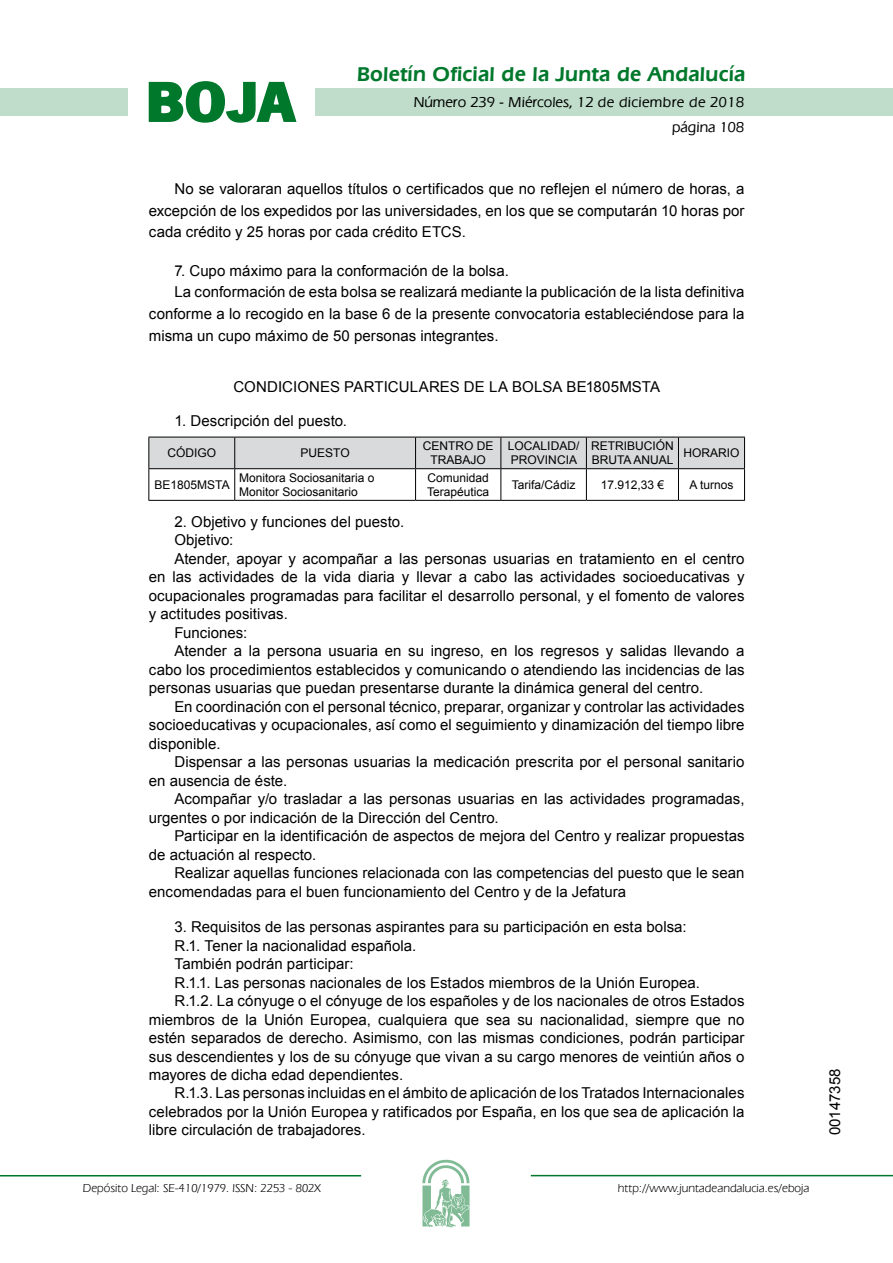
<style>
.page{position:relative;width:893px;height:1263px;background:#fff}
.page>*{position:absolute;margin:0;border:0;box-sizing:border-box;transform-origin:0 0}
.t1{font:700 57.75px "News Got T";color:#00782c;scale:1.14 1}
.t2{font:600 21px "Eras IT Cby BT";letter-spacing:.01em;color:#00782c}
.t3{font:15px/21.6px "Arial";color:#000;text-align:justify}
.t4{font:500 15px/24.5px "Eras IT Cby BT";color:#000;text-align:right}
.t5{font:12px/14.4px "Arial";color:#000}
.t6{font:12px "Eras IT Cby BT";color:#000}
</style>
<div class="page">
<div style="left:315px;top:88px;width:577px;height:28px;background:#bfddca"></div>
<div style="left:0;top:88px;width:128px;height:28px;background:#bfddca"></div>
<hr style="left:0;top:1175px;width:361px;height:2px;background:#00782c">
<svg style="left:422px;top:1159px;width:47px;height:68px"></svg>
<hr style="left:531px;top:1175px;width:361px;height:1px;background:#00782c">
<svg style="left:148px;top:81px;width:149px;height:42px"></svg>
<div style="left:149px;top:438px;width:595px;height:30px;background:#d9dadb"></div>
<hr style="left:148px;top:437px;width:87px;height:1px;background:#000">
<hr style="left:148px;top:437px;width:1px;height:31px;background:#000">
<hr style="left:235px;top:437px;width:180px;height:1px;background:#000">
<hr style="left:234px;top:437px;width:1px;height:31px;background:#000">
<hr style="left:415px;top:437px;width:86px;height:1px;background:#000">
<hr style="left:415px;top:437px;width:1px;height:31px;background:#000">
<hr style="left:501px;top:437px;width:85px;height:1px;background:#000">
<hr style="left:500px;top:437px;width:1px;height:31px;background:#000">
<hr style="left:586px;top:437px;width:92px;height:1px;background:#000">
<hr style="left:586px;top:437px;width:1px;height:31px;background:#000">
<hr style="left:678px;top:437px;width:67px;height:1px;background:#000">
<hr style="left:678px;top:437px;width:1px;height:31px;background:#000">
<hr style="left:744px;top:437px;width:1px;height:31px;background:#000">
<hr style="left:148px;top:468px;width:87px;height:1px;background:#000">
<hr style="left:148px;top:469px;width:1px;height:31px;background:#000">
<hr style="left:235px;top:468px;width:180px;height:1px;background:#000">
<hr style="left:234px;top:469px;width:1px;height:31px;background:#000">
<hr style="left:415px;top:468px;width:86px;height:1px;background:#000">
<hr style="left:415px;top:469px;width:1px;height:31px;background:#000">
<hr style="left:501px;top:468px;width:85px;height:1px;background:#000">
<hr style="left:500px;top:469px;width:1px;height:31px;background:#000">
<hr style="left:586px;top:468px;width:92px;height:1px;background:#000">
<hr style="left:586px;top:469px;width:1px;height:31px;background:#000">
<hr style="left:678px;top:468px;width:67px;height:1px;background:#000">
<hr style="left:678px;top:469px;width:1px;height:31px;background:#000">
<hr style="left:744px;top:469px;width:1px;height:31px;background:#000">
<hr style="left:148px;top:500px;width:87px;height:1px;background:#000">
<hr style="left:235px;top:500px;width:180px;height:1px;background:#000">
<hr style="left:415px;top:500px;width:86px;height:1px;background:#000">
<hr style="left:501px;top:500px;width:85px;height:1px;background:#000">
<hr style="left:586px;top:500px;width:92px;height:1px;background:#000">
<hr style="left:678px;top:500px;width:67px;height:1px;background:#000">
<h1 class="t1" style="left:145px;top:68px;width:133px">BOJA</h1>
<h2 class="t2" style="left:357px;top:62px;width:390px">Boletín Oficial de la Junta de Andalucía</h2>
<p class="t4" style="left:414px;top:90px;width:332px">Número 239 - Miércoles, 12 de diciembre de 2018 página 108</p>
<p class="t3" style="left:149px;top:178px;width:597px;text-indent:26px">No se valoraran aquellos títulos o certificados que no reflejen el número de horas, a excepción de los expedidos por las universidades, en los que se computarán 10 horas por cada crédito y 25 horas por cada crédito ETCS.</p>
<p class="t3" style="left:174px;top:260px;width:336px">7. Cupo máximo para la conformación de la bolsa.</p>
<p class="t3" style="left:174px;top:282px;width:571px">La conformación de esta bolsa se realizará mediante la publicación de la lista definitiva</p>
<p class="t3" style="left:149px;top:303px;width:597px">conforme a lo recogido en la base 6 de la presente convocatoria estableciéndose para la</p>
<p class="t3" style="left:149px;top:325px;width:351px">misma un cupo máximo de 50 personas integrantes.</p>
<p class="t3" style="left:233px;top:376px;width:428px">CONDICIONES PARTICULARES DE LA BOLSA BE1805MSTA</p>
<p class="t3" style="left:174px;top:411px;width:174px">1. Descripción del puesto.</p>
<p class="t5" style="left:167px;top:446px;width:50px">CÓDIGO</p>
<p class="t5" style="left:300px;top:446px;width:51px">PUESTO</p>
<p class="t5" style="left:423px;top:439px;width:72px;text-align:center">CENTRO DE<br>TRABAJO</p>
<p class="t5" style="left:508px;top:439px;width:73px">LOCALIDAD/<br>PROVINCIA</p>
<p class="t5" style="left:591px;top:439px;width:84px">RETRIBUCIÓN<br>BRUTA ANUAL</p>
<p class="t5" style="left:683px;top:446px;width:58px">HORARIO</p>
<p class="t5" style="left:154px;top:478px;width:77px">BE1805MSTA</p>
<p class="t5" style="left:239px;top:470px;width:137px">Monitora Sociosanitaria o<br>Monitor Sociosanitario</p>
<p class="t5" style="left:427px;top:470px;width:64px">Comunidad<br>Terapéutica</p>
<p class="t5" style="left:512px;top:478px;width:65px">Tarifa/Cádiz</p>
<p class="t5" style="left:600px;top:478px;width:65px">17.912,33 €</p>
<p class="t5" style="left:689px;top:478px;width:46px">A turnos</p>
<p class="t3" style="left:174px;top:511px;width:231px">2. Objetivo y funciones del puesto.</p>
<p class="t3" style="left:174px;top:530px;width:60px">Objetivo:</p>
<p class="t3" style="left:174px;top:548px;width:571px">Atender, apoyar y acompañar a las personas usuarias en tratamiento en el centro</p>
<p class="t3" style="left:149px;top:567px;width:597px">en las actividades de la vida diaria y llevar a cabo las actividades socioeducativas y</p>
<p class="t3" style="left:149px;top:585px;width:597px">ocupacionales programadas para facilitar el desarrollo personal, y el fomento de valores</p>
<p class="t3" style="left:149px;top:603px;width:140px">y actitudes positivas.</p>
<p class="t3" style="left:174px;top:622px;width:74px">Funciones:</p>
<p class="t3" style="left:174px;top:640px;width:571px">Atender a la persona usuaria en su ingreso, en los regresos y salidas llevando a</p>
<p class="t3" style="left:149px;top:659px;width:597px">cabo los procedimientos establecidos y comunicando o atendiendo las incidencias de las</p>
<p class="t3" style="left:149px;top:677px;width:556px">personas usuarias que puedan presentarse durante la dinámica general del centro.</p>
<p class="t3" style="left:174px;top:696px;width:571px">En coordinación con el personal técnico, preparar, organizar y controlar las actividades</p>
<p class="t3" style="left:149px;top:714px;width:597px">socioeducativas y ocupacionales, así como el seguimiento y dinamización del tiempo libre</p>
<p class="t3" style="left:149px;top:733px;width:73px">disponible.</p>
<p class="t3" style="left:174px;top:751px;width:571px">Dispensar a las personas usuarias la medicación prescrita por el personal sanitario</p>
<p class="t3" style="left:149px;top:770px;width:140px">en ausencia de éste.</p>
<p class="t3" style="left:174px;top:788px;width:571px">Acompañar y/o trasladar a las personas usuarias en las actividades programadas,</p>
<p class="t3" style="left:149px;top:807px;width:351px">urgentes o por indicación de la Dirección del Centro.</p>
<p class="t3" style="left:174px;top:825px;width:571px">Participar en la identificación de aspectos de mejora del Centro y realizar propuestas</p>
<p class="t3" style="left:149px;top:844px;width:169px">de actuación al respecto.</p>
<p class="t3" style="left:174px;top:862px;width:571px">Realizar aquellas funciones relacionada con las competencias del puesto que le sean</p>
<p class="t3" style="left:149px;top:881px;width:478px">encomendadas para el buen funcionamiento del Centro y de la Jefatura</p>
<p class="t3" style="left:174px;top:916px;width:513px">3. Requisitos de las personas aspirantes para su participación en esta bolsa:</p>
<p class="t3" style="left:174px;top:935px;width:243px">R.1. Tener la nacionalidad española.</p>
<p class="t3" style="left:174px;top:953px;width:181px">También podrán participar:</p>
<p class="t3" style="left:174px;top:972px;width:527px">R.1.1. Las personas nacionales de los Estados miembros de la Unión Europea.</p>
<p class="t3" style="left:174px;top:990px;width:571px">R.1.2. La cónyuge o el cónyuge de los españoles y de los nacionales de otros Estados</p>
<p class="t3" style="left:149px;top:1009px;width:597px">miembros de la Unión Europea, cualquiera que sea su nacionalidad, siempre que no</p>
<p class="t3" style="left:149px;top:1027px;width:597px">estén separados de derecho. Asimismo, con las mismas condiciones, podrán participar</p>
<p class="t3" style="left:149px;top:1046px;width:597px">sus descendientes y los de su cónyuge que vivan a su cargo menores de veintiún años o</p>
<p class="t3" style="left:149px;top:1064px;width:256px">mayores de dicha edad dependientes.</p>
<p class="t3" style="left:174px;top:1083px;width:571px">R.1.3. Las personas incluidas en el ámbito de aplicación de los Tratados Internacionales</p>
<p class="t3" style="left:149px;top:1101px;width:597px">celebrados por la Unión Europea y ratificados por España, en los que sea de aplicación la</p>
<p class="t3" style="left:149px;top:1120px;width:218px">libre circulación de trabajadores.</p>
<p class="t6" style="left:83px;top:1181px;width:239px">Depósito Legal: SE-410/1979. ISSN: 2253 - 802X</p>
<p class="t6" style="left:618px;top:1181px;width:193px">http://www.juntadeandalucia.es/eboja</p>
<p class="t3" style="left:824px;top:1135px;width:68px;rotate:-90deg">00147358</p>
</div>
